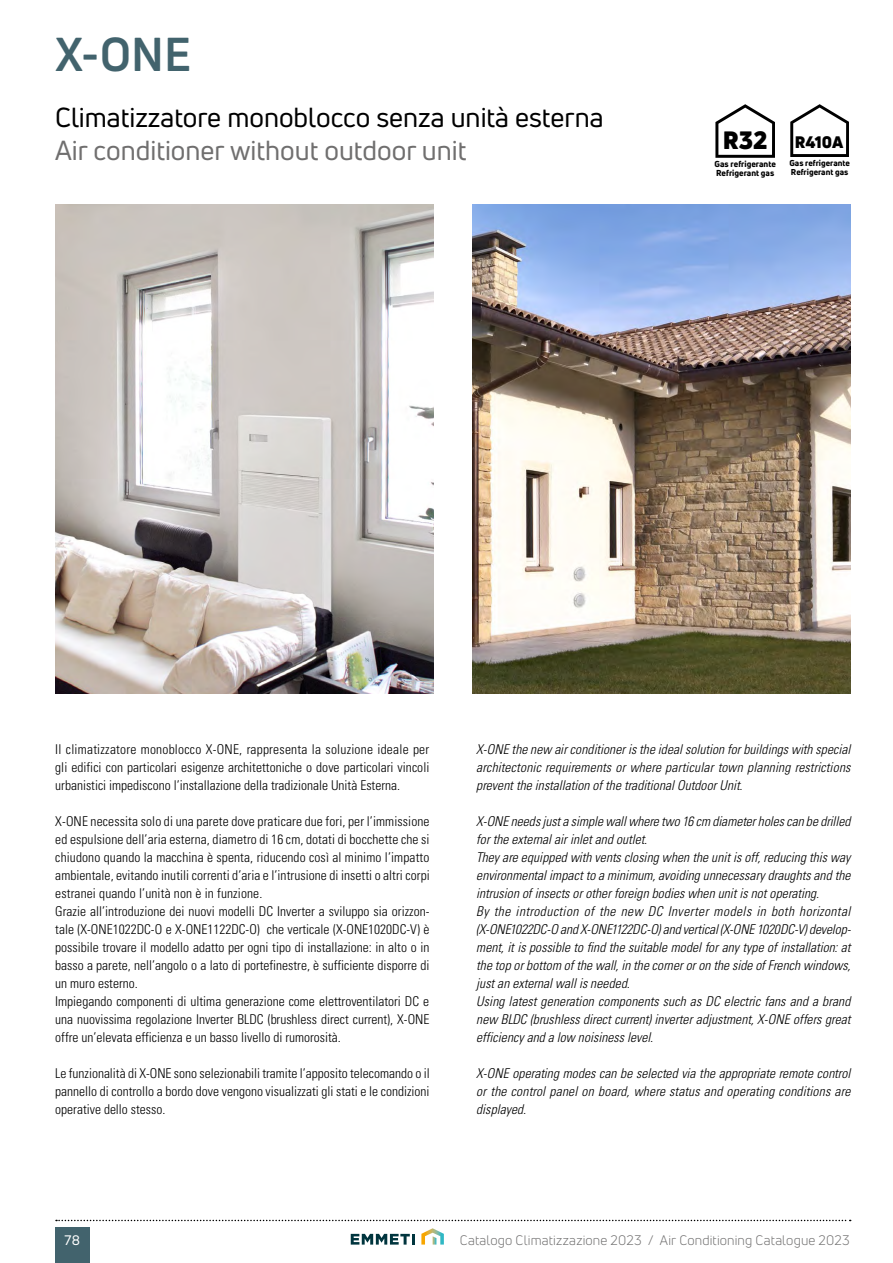
<style>
.page{position:relative;width:893px;height:1263px;background:#fff}
.page>*{position:absolute;margin:0;border:0;box-sizing:border-box;transform-origin:0 0}
.t1{font:700 46.5px "Uni Neue";color:#42636d}
.t2{font:27px "Uni Neue";color:#000}
.t3{font:27px "Uni Neue";color:#706f6f}
.t4{font:900 24.6px "Uni Neue";color:#000}
.t5{font:900 16.35px "Uni Neue";letter-spacing:-.005em;color:#000}
.t6{font:300 condensed 13.5px/18px "Univers";color:#000;text-align:justify}
.t7{font:italic 300 condensed 13.5px/18px "Univers";letter-spacing:.005em;color:#000;text-align:justify}
.t8{font:13.5px "Uni Neue";letter-spacing:.015em;color:#706f6f}
.t9{font:13.5px "Uni Neue";color:#fff}
.t10{font:800 8.55px/9.3px "Uni Neue";color:#000}
.t11{font:800 8.4px/9.1px "Uni Neue";color:#000}
</style>
<div class="page">
<img style="left:55px;top:204px;width:379px;height:489px">
<img style="left:472px;top:204px;width:378px;height:489px">
<svg style="left:790px;top:104px;width:59px;height:53px"></svg>
<svg style="left:56px;top:1220px;width:795px;height:1px"></svg>
<svg style="left:421px;top:1228px;width:23px;height:16px"></svg>
<svg style="left:351px;top:1234px;width:64px;height:10px"></svg>
<div style="left:55px;top:1227px;width:34px;height:36px;background:#42636d"></div>
<svg style="left:715px;top:104px;width:60px;height:54px"></svg>
<h1 class="t1" style="left:55px;top:25px;width:138px">X-ONE</h1>
<h2 class="t2" style="left:55px;top:100px;width:550px">Climatizzatore monoblocco senza unità esterna</h2>
<h2 class="t3" style="left:55px;top:133px;width:413px">Air conditioner without outdoor unit</h2>
<h3 class="t4" style="left:723px;top:122px;width:46px">R32</h3>
<p class="t10" style="left:715px;top:159px;width:63px">Gas refrigerante<br>Refrigerant gas</p>
<p class="t5" style="left:795px;top:131px;width:50px">R410A</p>
<p class="t11" style="left:789px;top:158px;width:62px">Gas refrigerante<br>Refrigerant gas</p>
<p class="t6" style="left:55px;top:740px;width:376px">Il climatizzatore monoblocco X-ONE, rappresenta la soluzione ideale per gli edifici con particolari esigenze architettoniche o dove particolari vincoli urbanistici impediscono l’installazione della tradizionale Unità Esterna.</p>
<p class="t6" style="left:55px;top:812px;width:376px;text-align:left">X-ONE necessita solo di una parete dove praticare due fori, per l’immissione ed espulsione dell’aria esterna, diametro di 16 cm, dotati di bocchette che si chiudono quando la macchina è spenta, riducendo così al minimo l’impatto ambientale, evitando inutili correnti d’aria e l’intrusione di insetti o altri corpi estranei quando l’unità non è in funzione.<br>Grazie all’introduzione dei nuovi modelli DC Inverter a sviluppo sia orizzon&shy;tale (X-ONE1022DC-O e X-ONE1122DC-O) che verticale (X-ONE1020DC-V) è possibile trovare il modello adatto per ogni tipo di installazione: in alto o in basso a parete, nell’angolo o a lato di portefinestre, è sufficiente disporre di un muro esterno.<br>Impiegando componenti di ultima generazione come elettroventilatori DC e una nuovissima regolazione Inverter BLDC (brushless direct current), X-ONE offre un’elevata efficienza e un basso livello di rumorosità.</p>
<p class="t6" style="left:55px;top:1064px;width:376px">Le funzionalità di X-ONE sono selezionabili tramite l’apposito telecomando o il pannello di controllo a bordo dove vengono visualizzati gli stati e le condizioni operative dello stesso.</p>
<p class="t7" style="left:476px;top:740px;width:376px">X-ONE the new air conditioner is the ideal solution for buildings with special architectonic requirements or where particular town planning restrictions prevent the installation of the traditional Outdoor Unit.</p>
<p class="t7" style="left:476px;top:812px;width:376px;text-align:left">X-ONE needs just a simple wall where two 16 cm diameter holes can be drilled for the external air inlet and outlet.<br>They are equipped with vents closing when the unit is off, reducing this way environmental impact to a minimum, avoiding unnecessary draughts and the intrusion of insects or other foreign bodies when unit is not operating.<br>By the introduction of the new DC Inverter models in both horizontal (X-ONE1022DC-O and X-ONE1122DC-O) and vertical (X-ONE 1020DC-V) develop&shy;ment, it is possible to find the suitable model for any type of installation: at the top or bottom of the wall, in the corner or on the side of French windows, just an external wall is needed.<br>Using latest generation components such as DC electric fans and a brand new BLDC (brushless direct current) inverter adjustment, X-ONE offers great efficiency and a low noisiness level.</p>
<p class="t7" style="left:476px;top:1064px;width:376px">X-ONE operating modes can be selected via the appropriate remote control or the control panel on board, where status and operating conditions are displayed.</p>
<p class="t9" style="left:65px;top:1232px;width:17px">78</p>
<p class="t8" style="left:460px;top:1232px;width:392px">Catalogo Climatizzazione 2023 / Air Conditioning Catalogue 2023</p>
</div>
